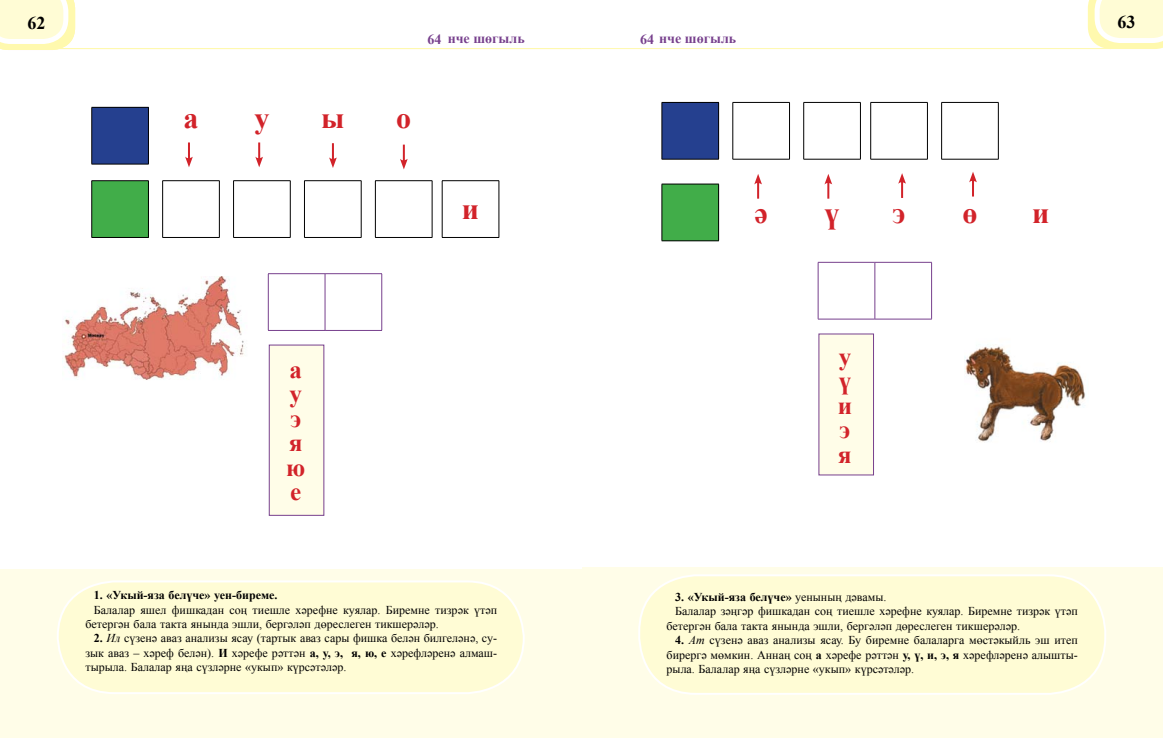
<style>
.page{position:relative;width:1163px;height:738px;background:#fff}
.page>*{position:absolute;margin:0;border:0;box-sizing:border-box;transform-origin:0 0}
.t1{font:700 30px "Times New Roman";color:#d2232a}
.t2{font:700 25px/24.5px "Times New Roman";color:#d2232a}
.t3{font:700 18px "Times New Roman";color:#000}
.t4{font:700 14px "Times New Roman";color:#77408d}
.t5{font:12px/14.4px "Times New Roman";color:#000;text-align:justify}
.t6{font:700 12px "Times New Roman";color:#000}
.s1{font-weight:700}
.s2{font-style:italic}
.s3{font-weight:400}
</style>
<div class="page">
<div style="left:0;top:528px;width:581px;height:209px;background:#fffde8"></div>
<svg style="left:0;top:0;width:75px;height:50px;background:#fffbd3"></svg>
<hr style="left:54px;top:48px;width:527px;height:1px;background:#fff9ae">
<div style="left:581px;top:528px;width:581px;height:209px;background:#fffde8"></div>
<svg style="left:1087px;top:0;width:75px;height:49px"></svg>
<hr style="left:581px;top:48px;width:529px;height:1px;background:#fff9ae">
<div style="left:0;top:444px;width:581px;height:123px;background:#fff"></div>
<div style="left:581px;top:442px;width:581px;height:124px;background:#fff"></div>
<svg style="left:57px;top:580px;width:468px;height:114px;background:#fffcd7"></svg>
<hr style="left:325px;top:274px;width:1px;height:56px;background:#77408d">
<hr style="left:381px;top:274px;width:1px;height:56px;background:#77408d">
<hr style="left:268px;top:273px;width:57px;height:1px;background:#77408d">
<hr style="left:268px;top:274px;width:1px;height:56px;background:#77408d">
<hr style="left:325px;top:273px;width:57px;height:1px;background:#77408d">
<hr style="left:268px;top:330px;width:57px;height:1px;background:#77408d">
<hr style="left:325px;top:330px;width:57px;height:1px;background:#77408d">
<svg style="left:185px;top:142px;width:8px;height:25px"></svg>
<svg style="left:255px;top:142px;width:8px;height:25px"></svg>
<svg style="left:329px;top:143px;width:8px;height:25px"></svg>
<svg style="left:400px;top:144px;width:7px;height:25px"></svg>
<div style="left:92px;top:107px;width:56px;height:57px;background:#25408f"></div>
<div style="left:92px;top:180px;width:56px;height:57px;background:#41ad49"></div>
<hr style="left:91px;top:107px;width:58px;height:1px;background:#000">
<hr style="left:91px;top:107px;width:1px;height:57px;background:#000">
<hr style="left:148px;top:107px;width:1px;height:57px;background:#000">
<hr style="left:91px;top:164px;width:58px;height:1px;background:#000">
<hr style="left:91px;top:180px;width:58px;height:1px;background:#000">
<hr style="left:91px;top:181px;width:1px;height:56px;background:#000">
<hr style="left:148px;top:181px;width:1px;height:56px;background:#000">
<hr style="left:162px;top:180px;width:57px;height:1px;background:#000">
<hr style="left:162px;top:181px;width:1px;height:56px;background:#000">
<hr style="left:219px;top:181px;width:1px;height:56px;background:#000">
<hr style="left:233px;top:180px;width:57px;height:1px;background:#000">
<hr style="left:233px;top:181px;width:1px;height:56px;background:#000">
<hr style="left:290px;top:181px;width:1px;height:56px;background:#000">
<hr style="left:304px;top:180px;width:57px;height:1px;background:#000">
<hr style="left:304px;top:181px;width:1px;height:56px;background:#000">
<hr style="left:361px;top:181px;width:1px;height:56px;background:#000">
<hr style="left:375px;top:180px;width:57px;height:1px;background:#000">
<hr style="left:375px;top:181px;width:1px;height:56px;background:#000">
<hr style="left:432px;top:181px;width:1px;height:56px;background:#000">
<hr style="left:442px;top:180px;width:57px;height:1px;background:#000">
<hr style="left:442px;top:181px;width:1px;height:56px;background:#000">
<hr style="left:498px;top:181px;width:1px;height:56px;background:#000">
<hr style="left:91px;top:237px;width:58px;height:1px;background:#000">
<hr style="left:162px;top:237px;width:57px;height:1px;background:#000">
<hr style="left:233px;top:237px;width:57px;height:1px;background:#000">
<hr style="left:304px;top:237px;width:57px;height:1px;background:#000">
<hr style="left:375px;top:237px;width:57px;height:1px;background:#000">
<hr style="left:442px;top:237px;width:57px;height:1px;background:#000">
<div style="left:269px;top:344px;width:55px;height:171px;background:#fffde8;border:1px solid #77408d"></div>
<div style="left:818px;top:333px;width:55px;height:142px;background:#fffde8"></div>
<div style="left:639px;top:575px;width:466px;height:118px;background:#fffcd5;border-radius:57px"></div>
<div style="left:638px;top:574px;width:468px;height:120px;border:2px solid #fff;border-radius:57px"></div>
<div style="left:661px;top:102px;width:57px;height:57px;background:#25408f"></div>
<div style="left:661px;top:184px;width:57px;height:57px;background:#41ad49"></div>
<hr style="left:661px;top:102px;width:57px;height:1px;background:#000">
<hr style="left:661px;top:103px;width:1px;height:56px;background:#000">
<hr style="left:718px;top:103px;width:1px;height:56px;background:#000">
<hr style="left:732px;top:102px;width:57px;height:1px;background:#000">
<hr style="left:732px;top:103px;width:1px;height:56px;background:#000">
<hr style="left:789px;top:103px;width:1px;height:56px;background:#000">
<hr style="left:803px;top:102px;width:57px;height:1px;background:#000">
<hr style="left:803px;top:103px;width:1px;height:56px;background:#000">
<hr style="left:860px;top:103px;width:1px;height:56px;background:#000">
<hr style="left:870px;top:102px;width:57px;height:1px;background:#000">
<hr style="left:870px;top:103px;width:1px;height:56px;background:#000">
<hr style="left:927px;top:103px;width:1px;height:56px;background:#000">
<hr style="left:941px;top:102px;width:57px;height:1px;background:#000">
<hr style="left:941px;top:103px;width:1px;height:56px;background:#000">
<hr style="left:997px;top:103px;width:1px;height:56px;background:#000">
<hr style="left:661px;top:159px;width:57px;height:1px;background:#000">
<hr style="left:732px;top:159px;width:57px;height:1px;background:#000">
<hr style="left:803px;top:159px;width:57px;height:1px;background:#000">
<hr style="left:870px;top:159px;width:57px;height:1px;background:#000">
<hr style="left:941px;top:159px;width:57px;height:1px;background:#000">
<hr style="left:661px;top:184px;width:57px;height:1px;background:#000">
<hr style="left:661px;top:184px;width:1px;height:56px;background:#000">
<hr style="left:718px;top:184px;width:1px;height:56px;background:#000">
<hr style="left:661px;top:240px;width:57px;height:1px;background:#000">
<img style="left:964px;top:346px;width:121px;height:96px">
<svg style="left:754px;top:174px;width:8px;height:24px"></svg>
<svg style="left:824px;top:174px;width:8px;height:24px"></svg>
<svg style="left:898px;top:173px;width:7px;height:25px"></svg>
<svg style="left:969px;top:172px;width:7px;height:24px"></svg>
<hr style="left:874px;top:262px;width:1px;height:56px;background:#77408d">
<hr style="left:931px;top:262px;width:1px;height:56px;background:#77408d">
<hr style="left:817px;top:262px;width:57px;height:1px;background:#77408d">
<hr style="left:817px;top:262px;width:1px;height:56px;background:#77408d">
<hr style="left:874px;top:262px;width:57px;height:1px;background:#77408d">
<hr style="left:817px;top:318px;width:57px;height:1px;background:#77408d">
<hr style="left:874px;top:318px;width:57px;height:1px;background:#77408d">
<img style="left:64px;top:276px;width:180px;height:104px">
<h3 class="t3" style="left:28px;top:11px;width:19px">62</h3>
<p class="t4" style="left:427px;top:29px;width:99px">64 нче шөгыль</p>
<h1 class="t1" style="left:183px;top:97px;width:16px">а</h1>
<h1 class="t1" style="left:254px;top:97px;width:16px">у</h1>
<h1 class="t1" style="left:321px;top:97px;width:25px">ы</h1>
<h1 class="t1" style="left:396px;top:97px;width:16px">о</h1>
<h1 class="t1" style="left:462px;top:188px;width:19px">и</h1>
<h2 class="t2" style="left:286px;top:356px;width:21px">а у э я ю е</h2>
<p class="t6" style="left:94px;top:586px;width:185px">1. «Укый-яза белүче» уен-биреме.</p>
<p class="t5" style="left:85px;top:601px;width:413px;text-indent:9px">Балалар яшел фишкадан соң тиешле хәрефне куялар. Биремне тизрәк үтәп бетергән бала такта янында эшли, бергәләп дөреслеген тикшерәләр.</p>
<p class="t5" style="left:85px;top:630px;width:413px;text-indent:8px"><span class="s1">2.</span> <span class="s2">Ил</span> сүзенә аваз анализы ясау (тартык аваз сары фишка белән билгеләнә, су&shy;зык аваз – хәреф белән). <span class="s1">И</span> хәрефе рәттән <span class="s1">а, у, э, я, ю, е</span> хәрефләренә алмаш&shy;тырыла. Балалар яңа сүзләрне «укып» күрсәтәләр.</p>
<p class="t4" style="left:640px;top:29px;width:98px">64 нче шөгыль</p>
<h3 class="t3" style="left:1117px;top:10px;width:19px">63</h3>
<h1 class="t1" style="left:754px;top:192px;width:15px">ә</h1>
<h1 class="t1" style="left:824px;top:192px;width:16px">ү</h1>
<h1 class="t1" style="left:892px;top:192px;width:14px">э</h1>
<h1 class="t1" style="left:962px;top:192px;width:16px">ө</h1>
<h1 class="t1" style="left:1032px;top:192px;width:19px">и</h1>
<h2 class="t2" style="left:837px;top:343px;width:16px;text-align:justify">у ү и э я</h2>
<p class="t6" style="left:675px;top:588px;width:213px">3. «Укый-яза белүче» <span class="s3">уенының дәвамы.</span></p>
<p class="t5" style="left:675px;top:603px;width:404px">Балалар зәңгәр фишкадан соң тиешле хәрефне куялар. Биремне тизрәк үтәп</p>
<p class="t5" style="left:666px;top:617px;width:355px">бетергән бала такта янында эшли, бергәләп дөреслеген тикшерәләр.</p>
<p class="t5" style="left:666px;top:632px;width:413px;text-indent:9px"><span class="s1">4.</span> <span class="s2">Ат</span> сүзенә аваз анализы ясау. Бу биремне балаларга мөстәкыйль эш итеп бирергә мөмкин. Аннаң соң <span class="s1">а</span> хәрефе рәттән <span class="s1">у, ү, и, э, я</span> хәрефләренә алышты&shy;рыла. Балалар яңа сүзләрне «укып» күрсәтәләр.</p>
</div>
